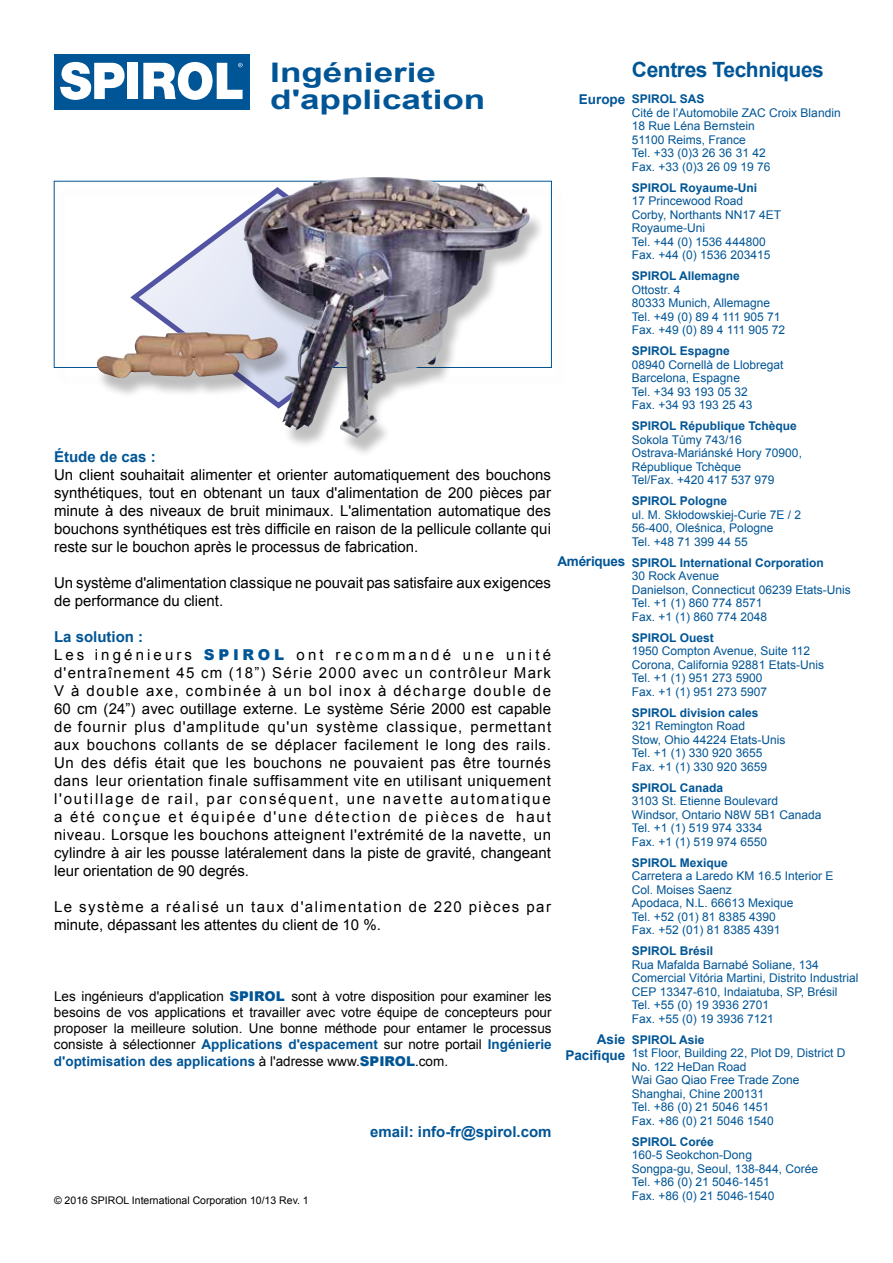
<style>
.page{position:relative;width:893px;height:1263px;background:#fff}
.page>*{position:absolute;margin:0;border:0;box-sizing:border-box;transform-origin:0 0}
.t1{font:700 27px/27px "Arial";color:#005596;scale:1.3 1}
.t2{font:700 21px "Arial";letter-spacing:-.02em;color:#005596}
.t3{font:15px/18px "Arial";letter-spacing:.04em;color:#000;text-align:justify}
.t4{font:15px/18px "Arial";letter-spacing:.095em;color:#000}
.t5{font:15px/18px "Arial";color:#000}
.t6{font:700 15px "Arial";color:#005596}
.t7{font:13.5px/16.2px "Arial";color:#000;text-align:justify}
.t8{font:700 13.5px/16.2px "Arial";color:#005596;text-align:right}
.t9{font:12px/13.5px "Arial";color:#005596}
.t10{font:700 12px "Arial";color:#005596}
.t11{font:10.5px "Arial";color:#000}
.s1{font-weight:700;color:#005596}
.s2{font-weight:900;color:#005596}
</style>
<div class="page">
<svg style="left:130px;top:213px;width:112px;height:124px"></svg>
<div style="left:243px;top:182px;width:302px;height:276px;background:#000;opacity:.25"></div>
<img style="left:242px;top:177px;width:290px;height:261px">
<div style="left:96px;top:337px;width:197px;height:62px;background:#000;opacity:.25"></div>
<img style="left:97px;top:332px;width:103px;height:46px">
<div style="left:54px;top:54px;width:196px;height:55px;background:#005596"></div>
<div style="left:128px;top:63px;width:10px;height:36px;background:#fff"></div>
<svg style="left:60px;top:62px;width:65px;height:38px"></svg>
<svg style="left:143px;top:61px;width:100px;height:39px"></svg>
<h2 class="t2" style="left:632px;top:55px;width:194px">Centres Techniques</h2>
<h1 class="t1" style="left:270px;top:59px;width:167px">Ingénierie d'application</h1>
<p class="t8" style="left:579px;top:91px;width:48px">Europe</p>
<p class="t10" style="left:632px;top:91px;width:74px">SPIROL SAS</p>
<p class="t9" style="left:632px;top:106px;width:210px">Cité de l’Automobile ZAC Croix Blandin<br>18 Rue Léna Bernstein<br>51100 Reims, France<br>Tel. +33 (0)3 26 36 31 42<br>Fax. +33 (0)3 26 09 19 76</p>
<p class="t10" style="left:632px;top:180px;width:127px">SPIROL Royaume-Uni</p>
<p class="t9" style="left:632px;top:194px;width:151px">17 Princewood Road<br>Corby, Northants NN17 4ET<br>Royaume-Uni<br>Tel. +44 (0) 1536 444800<br>Fax. +44 (0) 1536 203415</p>
<p class="t10" style="left:632px;top:268px;width:110px">SPIROL Allemagne</p>
<p class="t9" style="left:632px;top:283px;width:155px">Ottostr. 4<br>80333 Munich, Allemagne<br>Tel. +49 (0) 89 4 111 905 71<br>Fax. +49 (0) 89 4 111 905 72</p>
<p class="t10" style="left:632px;top:343px;width:99px">SPIROL Espagne</p>
<p class="t9" style="left:632px;top:358px;width:153px">08940 Cornellà de Llobregat<br>Barcelona, Espagne<br>Tel. +34 93 193 05 32<br>Fax. +34 93 193 25 43</p>
<p class="t10" style="left:632px;top:418px;width:166px">SPIROL République Tchèque</p>
<p class="t9" style="left:632px;top:433px;width:172px">Sokola Tůmy 743/16<br>Ostrava-Mariánské Hory 70900,<br>République Tchèque<br>Tel/Fax. +420 417 537 979</p>
<p class="t10" style="left:632px;top:493px;width:97px">SPIROL Pologne</p>
<p class="t9" style="left:632px;top:508px;width:171px">ul. M. Skłodowskiej-Curie 7E / 2<br>56-400, Oleśnica, Pologne<br>Tel. +48 71 399 44 55</p>
<p class="t10" style="left:632px;top:555px;width:193px">SPIROL International Corporation</p>
<p class="t9" style="left:632px;top:569px;width:220px">30 Rock Avenue<br>Danielson, Connecticut 06239 Etats-Unis<br>Tel. +1 (1) 860 774 8571<br>Fax. +1 (1) 860 774 2048</p>
<p class="t10" style="left:632px;top:630px;width:83px">SPIROL Ouest</p>
<p class="t9" style="left:632px;top:644px;width:194px">1950 Compton Avenue, Suite 112<br>Corona, California 92881 Etats-Unis<br>Tel. +1 (1) 951 273 5900<br>Fax. +1 (1) 951 273 5907</p>
<p class="t10" style="left:632px;top:705px;width:128px">SPIROL division cales</p>
<p class="t9" style="left:632px;top:719px;width:155px">321 Remington Road<br>Stow, Ohio 44224 Etats-Unis<br>Tel. +1 (1) 330 920 3655<br>Fax. +1 (1) 330 920 3659</p>
<p class="t10" style="left:632px;top:780px;width:93px">SPIROL Canada</p>
<p class="t9" style="left:632px;top:794px;width:191px">3103 St. Etienne Boulevard<br>Windsor, Ontario N8W 5B1 Canada<br>Tel. +1 (1) 519 974 3334<br>Fax. +1 (1) 519 974 6550</p>
<p class="t10" style="left:632px;top:855px;width:97px">SPIROL Mexique</p>
<p class="t9" style="left:632px;top:869px;width:203px">Carretera a Laredo KM 16.5 Interior E<br>Col. Moises Saenz<br>Apodaca, N.L. 66613 Mexique<br>Tel. +52 (01) 81 8385 4390<br>Fax. +52 (01) 81 8385 4391</p>
<p class="t10" style="left:632px;top:943px;width:83px">SPIROL Brésil</p>
<p class="t9" style="left:632px;top:958px;width:228px">Rua Mafalda Barnabé Soliane, 134<br>Comercial Vitória Martini, Distrito Industrial CEP 13347-610, Indaiatuba, SP, Brésil Tel. +55 (0) 19 3936 2701<br>Fax. +55 (0) 19 3936 7121</p>
<p class="t10" style="left:632px;top:1032px;width:74px">SPIROL Asie</p>
<p class="t9" style="left:632px;top:1046px;width:215px">1st Floor, Building 22, Plot D9, District D<br>No. 122 HeDan Road<br>Wai Gao Qiao Free Trade Zone<br>Shanghai, Chine 200131<br>Tel. +86 (0) 21 5046 1451<br>Fax. +86 (0) 21 5046 1540</p>
<p class="t10" style="left:632px;top:1134px;width:83px">SPIROL Corée</p>
<p class="t9" style="left:632px;top:1148px;width:188px">160-5 Seokchon-Dong<br>Songpa-gu, Seoul, 138-844, Corée<br>Tel. +86 (0) 21 5046-1451<br>Fax. +86 (0) 21 5046-1540</p>
<p class="t6" style="left:54px;top:447px;width:103px">Étude de cas :</p>
<p class="t3" style="left:54px;top:466px;width:498px">Un client souhaitait alimenter et orienter automatiquement des bouchons synthétiques, tout en obtenant un taux d'alimentation de 200 pièces par minute à des niveaux de bruit minimaux. L'alimentation automatique des bouchons synthétiques est très difficile en raison de la pellicule collante qui reste sur le bouchon après le processus de fabrication.</p>
<p class="t5" style="left:54px;top:574px;width:498px">Un système d'alimentation classique ne pouvait pas satisfaire aux exigences de performance du client.</p>
<p class="t3" style="left:54px;top:628px;width:499px;text-align:left"><span class="s1">La solution :<br></span>Les ingénieurs <span class="s2">SPIROL</span> ont recommandé une unité d'entraînement 45 cm (18”) Série 2000 avec un contrôleur Mark V à double axe, combinée à un bol inox à décharge double de 60 cm (24”) avec outillage externe. Le système Série 2000 est capable de fournir plus d'amplitude qu'un système classique, permettant aux bouchons collants de se déplacer facilement le long des rails.<br>Un des défis était que les bouchons ne pouvaient pas être tournés dans leur orientation finale suffisamment vite en utilisant uniquement l'outillage de rail, par conséquent, une navette automatique a été conçue et équipée d'une détection de pièces de haut niveau. Lorsque les bouchons atteignent l'extrémité de la navette, un cylindre à air les pousse latéralement dans la piste de gravité, changeant leur orientation de 90 degrés.</p>
<p class="t4" style="left:54px;top:898px;width:498px">Le système a réalisé un taux d'alimentation de 220 pièces par minute, dépassant les attentes du client de 10 %.</p>
<p class="t8" style="left:557px;top:554px;width:70px">Amériques</p>
<p class="t7" style="left:54px;top:988px;width:499px">Les ingénieurs d'application <span class="s2">SPIROL</span> sont à votre disposition pour examiner les besoins de vos applications et travailler avec votre équipe de concepteurs pour proposer la meilleure solution. Une bonne méthode pour entamer le processus consiste à sélectionner <span class="s1">Applications d'espacement</span> sur notre portail <span class="s1">Ingénierie d'optimisation des applications</span> à l'adresse www.<span class="s2">SPIROL</span>.com.</p>
<p class="t8" style="left:565px;top:1032px;width:62px">Asie<br>Pacifique</p>
<p class="t6" style="left:370px;top:1121px;width:183px">email: info-fr@spirol.com</p>
<p class="t11" style="left:54px;top:1193px;width:256px">© 2016 SPIROL International Corporation 10/13 Rev. 1</p>
</div>
